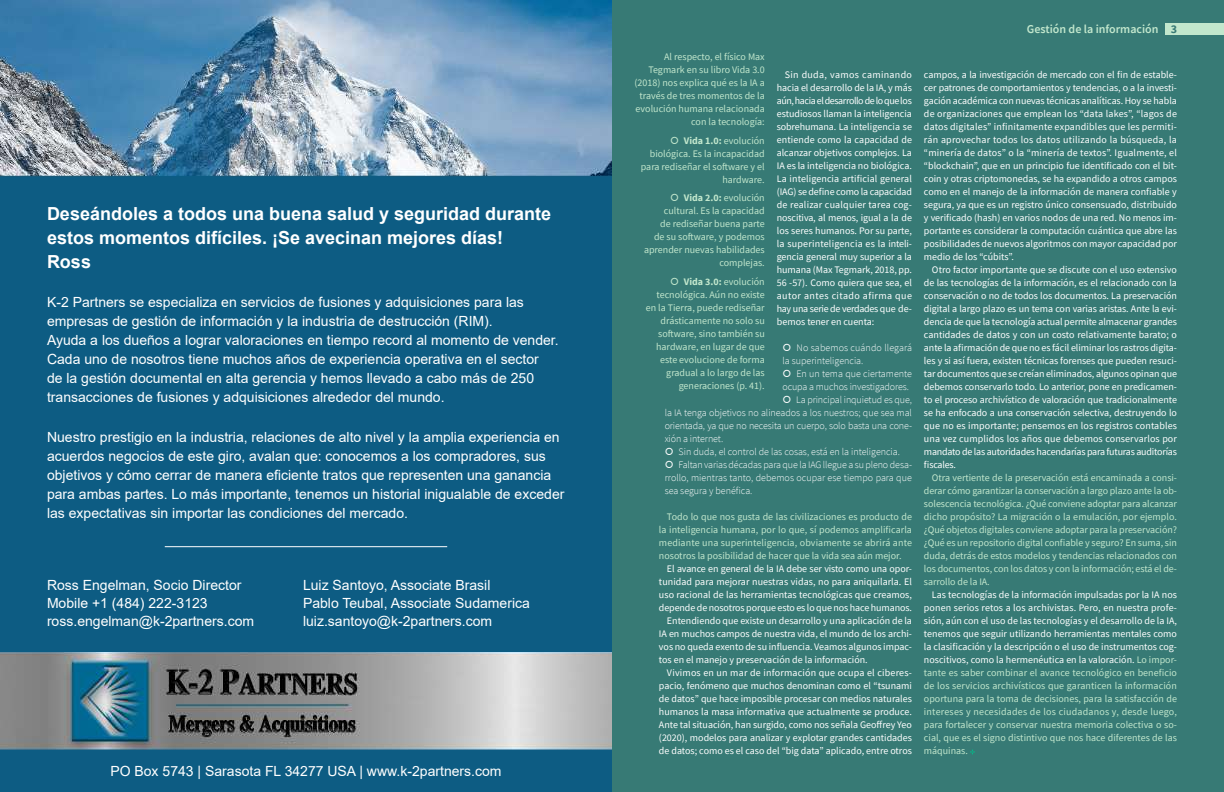
<style>
.page{position:relative;width:1224px;height:792px;background:#fff}
.page>*{position:absolute;margin:0;border:0;box-sizing:border-box;transform-origin:0 0}
.t1{font:700 18px/24px "Arial";color:#fff}
.t2{font:14px/19px "Arial";color:#fff}
.t3{font:600 12px "Source Sans Pro";color:#c2e7cd}
.t4{font:10px/13px "Source Sans Pro";color:#fff;text-align:justify}
.t5{font:10px/13px "Source Sans Pro";color:#c2e7cd;text-align:right}
.t6{font:300 10px/13px "Source Sans Pro";letter-spacing:-.01em;color:#fff}
.t7{font:10px "Source Sans Pro";letter-spacing:.02em;color:#fff}
.s1{font-weight:700}
.s2{font-weight:700;color:#377a75}
.s3{color:#fff}
</style>
<div class="page">
<div style="left:612px;top:0;width:612px;height:792px;background:#377a75"></div>
<div style="left:1166px;top:23px;width:58px;height:12px;background:#c2e7cd"></div>
<img style="left:0;top:0;width:612px;height:750px">
<div style="left:0;top:177px;width:612px;height:475px;background:#0d5c83"></div>
<div style="left:0;top:750px;width:612px;height:42px;background:#0d5c83"></div>
<svg style="left:970px;top:750px;width:5px;height:4px"></svg>
<hr style="left:165px;top:546px;width:282px;height:1px;background:#fff">
<h1 class="t1" style="left:47px;top:202px;width:506px">Deseándoles a todos una buena salud y seguridad durante estos momentos difíciles. ¡Se avecinan mejores días!<br>Ross</h1>
<p class="t2" style="left:47px;top:293px;width:513px">K-2 Partners se especializa en servicios de fusiones y adquisiciones para las empresas de gestión de información y la industria de destrucción (RIM).<br>Ayuda a los dueños a lograr valoraciones en tiempo record al momento de vender.<br>Cada uno de nosotros tiene muchos años de experiencia operativa en el sector<br>de la gestión documental en alta gerencia y hemos llevado a cabo más de 250 transacciones de fusiones y adquisiciones alrededor del mundo.</p>
<p class="t2" style="left:47px;top:428px;width:519px">Nuestro prestigio en la industria, relaciones de alto nivel y la amplia experiencia en acuerdos negocios de este giro, avalan que: conocemos a los compradores, sus objetivos y cómo cerrar de manera eficiente tratos que representen una ganancia para ambas partes. Lo más importante, tenemos un historial inigualable de exceder las expectativas sin importar las condiciones del mercado.</p>
<h2 class="t2" style="left:47px;top:576px;width:209px;line-height:18px">Ross Engelman, Socio Director<br>Mobile +1 (484) 222-3123 ross.engelman@k-2partners.com</h2>
<h2 class="t2" style="left:303px;top:576px;width:228px;line-height:18px">Luiz Santoyo, Associate Brasil<br>Pablo Teubal, Associate Sudamerica luiz.santoyo@k-2partners.com</h2>
<h2 class="t2" style="left:110px;top:762px;width:393px">PO Box 5743 | Sarasota FL 34277 USA | www.k-2partners.com</h2>
<p class="t5" style="left:635px;top:50px;width:132px">Al respecto, el físico Max<br>Tegmark en su libro Vida 3.0 (2018) nos explica qué es la IA a través de tres momentos de la evolución humana relacionada con la tecnología:</p>
<p class="t5" style="left:641px;top:134px;width:125px"><span class="s1">Vida 1.0:</span> evolución biológica. Es la incapacidad para rediseñar el software y el hardware.</p>
<p class="t5" style="left:644px;top:191px;width:122px"><span class="s1">Vida 2.0:</span> evolución<br>cultural. Es la capacidad<br>de rediseñar buena parte<br>de su software, y podemos aprender nuevas habilidades complejas.</p>
<p class="t5" style="left:646px;top:275px;width:120px"><span class="s1">Vida 3.0:</span> evolución tecnológica. Aún no existe en la Tierra, puede rediseñar drásticamente no solo su software, sino también su hardware, en lugar de que este evolucione de forma gradual a lo largo de las generaciones (p. 41).</p>
<p class="t4" style="left:777px;top:69px;width:137px;text-indent:8px">Sin duda, vamos caminando hacia el desarrollo de la IA, y más aún, hacia el desarrollo de lo que los estudiosos llaman la inteligencia sobrehumana. La inteligencia se entiende como la capacidad de alcanzar objetivos complejos. La IA es la inteligencia no biológica.<br>La inteligencia artificial general (IAG) se define como la capacidad de realizar cualquier tarea cog&shy;noscitiva, al menos, igual a la de los seres humanos. Por su parte, la superinteligencia es la inteli&shy;gencia general muy superior a la humana (Max Tegmark, 2018, pp.<br>56 -57). Como quiera que sea, el autor antes citado afirma que hay una serie de verdades que de&shy;bemos tener en cuenta:</p>
<p class="t6" style="left:782px;top:342px;width:131px;text-indent:14px">No sabemos cuándo llegará la superinteligencia.</p>
<p class="t6" style="left:796px;top:368px;width:117px">En un tema que ciertamente</p>
<p class="t6" style="left:782px;top:381px;width:128px">ocupa a muchos investigadores.</p>
<p class="t6" style="left:796px;top:394px;width:117px">La principal inquietud es que,</p>
<p class="t6" style="left:665px;top:407px;width:249px">la IA tenga objetivos no alineados a los nuestros; que sea mal</p>
<p class="t6" style="left:665px;top:420px;width:249px">orientada, ya que no necesita un cuerpo, solo basta una cone-</p>
<p class="t6" style="left:665px;top:433px;width:60px">xión a internet.</p>
<p class="t6" style="left:679px;top:446px;width:223px">Sin duda, el control de las cosas, está en la inteligencia.</p>
<p class="t6" style="left:678px;top:459px;width:235px">Faltan varias décadas para que la IAG llegue a su pleno desa-</p>
<p class="t6" style="left:665px;top:472px;width:249px">rrollo, mientras tanto, debemos ocupar ese tiempo para que</p>
<p class="t6" style="left:665px;top:485px;width:89px">sea segura y benéfica.</p>
<p class="t5" style="left:659px;top:511px;width:255px;text-align:justify;text-indent:8px">Todo lo que nos gusta de las civilizaciones es producto de la inteligencia humana, por lo que, sí podemos amplificarla mediante una superinteligencia, obviamente se abrirá ante nosotros la posibilidad de hacer que la vida sea aún mejor.</p>
<p class="t4" style="left:667px;top:563px;width:246px">El avance en general de la IA debe ser visto como una opor-</p>
<p class="t4" style="left:659px;top:576px;width:255px">tunidad para mejorar nuestras vidas, no para aniquilarla. El</p>
<p class="t4" style="left:659px;top:589px;width:254px">uso racional de las herramientas tecnológicas que creamos,</p>
<p class="t4" style="left:659px;top:602px;width:255px">depende de nosotros porque esto es lo que nos hace humanos.</p>
<p class="t4" style="left:667px;top:615px;width:247px">Entendiendo que existe un desarrollo y una aplicación de la</p>
<p class="t4" style="left:659px;top:628px;width:255px">IA en muchos campos de nuestra vida, el mundo de los archi-</p>
<p class="t4" style="left:659px;top:641px;width:254px">vos no queda exento de su influencia. Veamos algunos impac-</p>
<p class="t4" style="left:659px;top:654px;width:210px">tos en el manejo y preservación de la información.</p>
<p class="t7" style="left:667px;top:667px;width:246px">Vivimos en un mar de información que ocupa el ciberes-</p>
<p class="t4" style="left:659px;top:680px;width:254px">pacio, fenómeno que muchos denominan como el “tsunami</p>
<p class="t4" style="left:659px;top:693px;width:255px">de datos” que hace imposible procesar con medios naturales</p>
<p class="t4" style="left:659px;top:706px;width:255px">humanos la masa informativa que actualmente se produce.</p>
<p class="t4" style="left:659px;top:719px;width:254px">Ante tal situación, han surgido, como nos señala Geoffrey Yeo</p>
<p class="t4" style="left:659px;top:732px;width:255px">(2020), modelos para analizar y explotar grandes cantidades</p>
<p class="t4" style="left:659px;top:745px;width:254px">de datos; como es el caso del “big data” aplicado, entre otros</p>
<p class="t3" style="left:1027px;top:21px;width:152px">Gestión de la información <span class="s2">3</span></p>
<p class="t4" style="left:924px;top:69px;width:255px">campos, a la investigación de mercado con el fin de estable&shy;cer patrones de comportamientos y tendencias, o a la investi&shy;gación académica con nuevas técnicas analíticas. Hoy se habla de organizaciones que emplean los “data lakes”, “lagos de datos digitales” infinitamente expandibles que les permiti&shy;rán aprovechar todos los datos utilizando la búsqueda, la “minería de datos” o la “minería de textos”. Igualmente, el “blockchain”, que en un principio fue identificado con el bit&shy;coin y otras criptomonedas, se ha expandido a otros campos como en el manejo de la información de manera confiable y segura, ya que es un registro único consensuado, distribuido y verificado (hash) en varios nodos de una red. No menos im&shy;portante es considerar la computación cuántica que abre las posibilidades de nuevos algoritmos con mayor capacidad por medio de los “cúbits”.</p>
<p class="t4" style="left:924px;top:264px;width:255px;text-indent:8px">Otro factor importante que se discute con el uso extensivo de las tecnologías de la información, es el relacionado con la conservación o no de todos los documentos. La preservación digital a largo plazo es un tema con varias aristas. Ante la evi&shy;dencia de que la tecnología actual permite almacenar grandes cantidades de datos y con un costo relativamente barato; o ante la afirmación de que no es fácil eliminar los rastros digita&shy;les y si así fuera, existen técnicas forenses que pueden resuci&shy;tar documentos que se creían eliminados, algunos opinan que debemos conservarlo todo. Lo anterior, pone en predicamen&shy;to el proceso archivístico de valoración que tradicionalmente se ha enfocado a una conservación selectiva, destruyendo lo que no es importante; pensemos en los registros contables una vez cumplidos los años que debemos conservarlos por mandato de las autoridades hacendarías para futuras auditorías fiscales.</p>
<p class="t5" style="left:924px;top:472px;width:255px;text-align:justify;text-indent:8px">Otra vertiente de la preservación está encaminada a consi&shy;derar cómo garantizar la conservación a largo plazo ante la ob&shy;solescencia tecnológica. ¿Qué conviene adoptar para alcanzar dicho propósito? La migración o la emulación, por ejemplo. ¿Qué objetos digitales conviene adoptar para la preservación? ¿Qué es un repositorio digital confiable y seguro? En suma, sin duda, detrás de estos modelos y tendencias relacionados con los documentos, con los datos y con la información; está el de&shy;sarrollo de la IA.</p>
<p class="t5" style="left:924px;top:589px;width:255px;text-align:justify;text-indent:8px"><span class="s3">Las tecnologías de la información impulsadas por la IA nos ponen serios retos a los archivistas. Pero, en nuestra profe&shy;sión, aún con el uso de las tecnologías y el desarrollo de la IA, tenemos que seguir utilizando herramientas mentales como la clasificación y la descripción o el uso de instrumentos cog&shy;noscitivos, como la hermenéutica en la valoración.</span> Lo impor&shy;tante es saber combinar el avance tecnológico en beneficio de los servicios archivísticos que garanticen la información oportuna para la toma de decisiones, para la satisfacción de intereses y necesidades de los ciudadanos y, desde luego, para fortalecer y conservar nuestra memoria colectiva o so&shy;cial, que es el signo distintivo que nos hace diferentes de las máquinas.</p>
</div>
